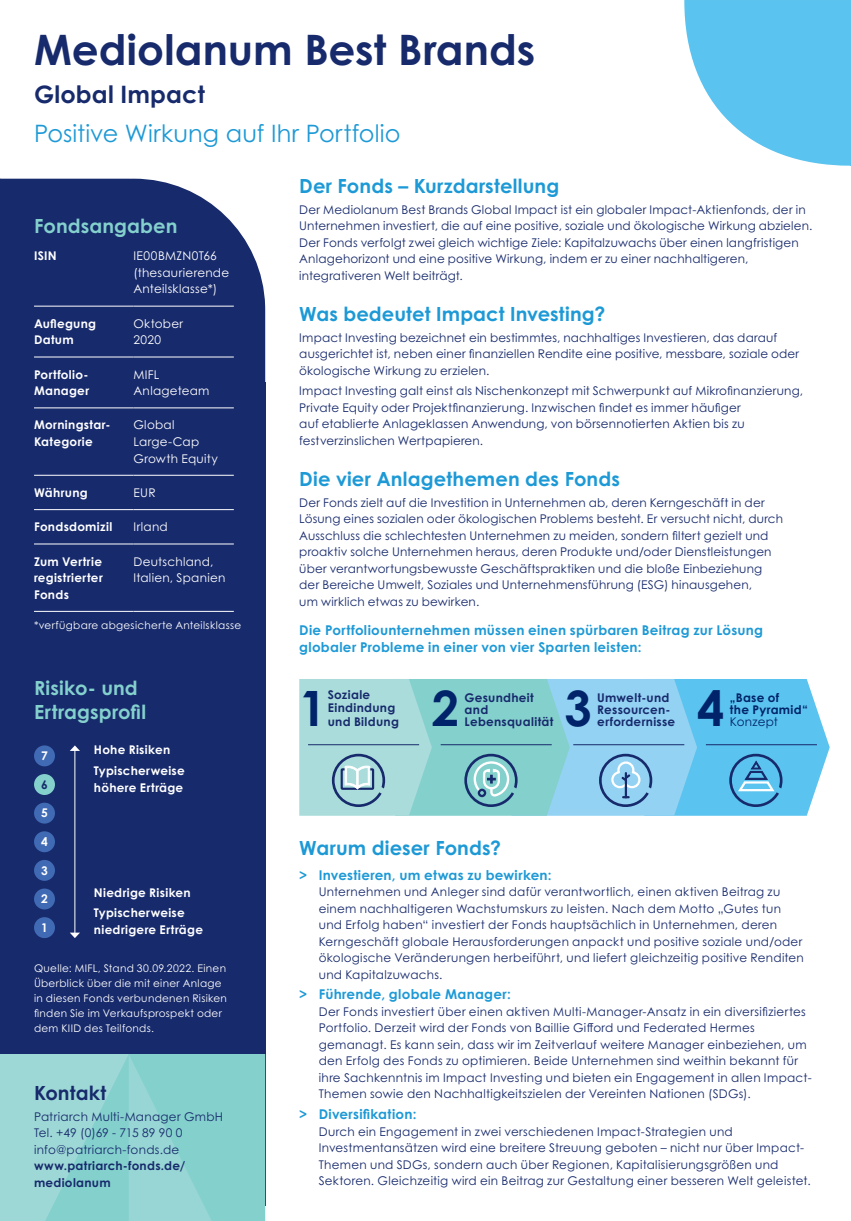
<style>
.page{position:relative;width:851px;height:1221px;background:#fff}
.page>*{position:absolute;margin:0;border:0;box-sizing:border-box;transform-origin:0 0}
.t1{font:700 48.75px "Century Gothic Pro";color:#002369}
.t2{font:700 42px "Century Gothic Pro";letter-spacing:.005em;color:#172a6c}
.t3{font:24px "Century Gothic Pro";letter-spacing:.005em;color:#1d99d6}
.t4{font:700 24px "Century Gothic Pro";letter-spacing:.01em;color:#172a6c}
.t5{font:700 19.5px "Century Gothic Pro";letter-spacing:.005em;color:#1d99d6}
.t6{font:700 19.5px/24px "Century Gothic Pro";letter-spacing:.005em;color:#84d0cd}
.t7{font:700 19.5px "Century Gothic Pro";letter-spacing:.005em;color:#172a6c}
.t8{font:700 13.5px/16.5px "Century Gothic Pro";letter-spacing:.02em;color:#1d99d6}
.t9{font:12px/16.5px "Century Gothic Pro";letter-spacing:.015em;color:#172a6c}
.t10{font:700 12px/16.5px "Century Gothic Pro";letter-spacing:.025em;color:#fff}
.t11{font:12px/16.5px "Century Gothic Pro";letter-spacing:.025em;color:#fff}
.t12{font:700 12px/12px "Century Gothic Pro";letter-spacing:.025em;color:#172a6c}
.t13{font:700 12px/12px "Century Gothic Pro";letter-spacing:.025em;color:#002369}
.t14{font:12px "Century Gothic Pro";letter-spacing:.01em;color:#002369}
.t15{font:10.5px/15px "Century Gothic Pro";letter-spacing:.03em;color:#fff}
</style>
<div class="page">
<svg style="left:0;top:179px;width:265px;height:204px;background:#273976"></svg>
<div style="left:0;top:383px;width:265px;height:822px;background:#172a6c"></div>
<div style="left:0;top:1054px;width:129px;height:166px;background:#9ed8d6"></div>
<svg style="left:46px;top:1054px;width:219px;height:166px"></svg>
<hr style="left:34px;top:306px;width:99px;height:1px;background:#fff">
<hr style="left:133px;top:306px;width:101px;height:1px;background:#fff">
<hr style="left:34px;top:357px;width:99px;height:1px;background:#fff">
<hr style="left:133px;top:357px;width:101px;height:1px;background:#fff">
<hr style="left:34px;top:407px;width:99px;height:1px;background:#fff">
<hr style="left:133px;top:407px;width:101px;height:1px;background:#fff">
<hr style="left:34px;top:475px;width:99px;height:1px;background:#fff">
<hr style="left:133px;top:475px;width:101px;height:1px;background:#fff">
<hr style="left:34px;top:509px;width:99px;height:1px;background:#fff">
<hr style="left:133px;top:509px;width:101px;height:1px;background:#fff">
<hr style="left:34px;top:543px;width:99px;height:1px;background:#fff">
<hr style="left:133px;top:543px;width:101px;height:1px;background:#fff">
<hr style="left:34px;top:611px;width:99px;height:1px;background:#fff">
<hr style="left:133px;top:611px;width:101px;height:1px;background:#fff">
<div style="left:34px;top:917px;width:21px;height:21px;background:#406ab4;border-radius:50%"></div>
<div style="left:34px;top:888px;width:21px;height:21px;background:#406ab4;border-radius:50%"></div>
<div style="left:34px;top:859px;width:21px;height:21px;background:#406ab4;border-radius:50%"></div>
<div style="left:34px;top:831px;width:21px;height:21px;background:#406ab4;border-radius:50%"></div>
<div style="left:34px;top:802px;width:21px;height:21px;background:#406ab4;border-radius:50%"></div>
<div style="left:34px;top:774px;width:21px;height:21px;background:#84d0cd;border-radius:50%"></div>
<div style="left:34px;top:745px;width:21px;height:21px;background:#406ab4;border-radius:50%"></div>
<hr style="left:75px;top:750px;width:1px;height:183px;background:#fff">
<svg style="left:70px;top:745px;width:10px;height:6px"></svg>
<svg style="left:70px;top:932px;width:10px;height:6px"></svg>
<svg style="left:684px;top:0;width:166px;height:166px"></svg>
<svg style="left:299px;top:679px;width:530px;height:136px;background:#86cbdf"></svg>
<hr style="left:705px;top:744px;width:111px;height:1px;background:#172a6c">
<hr style="left:850px;top:0;width:1px;height:166px;background:#5bc3ef">
<h2 class="t2" style="left:34px;top:24px;width:503px">Mediolanum Best Brands</h2>
<h3 class="t4" style="left:34px;top:80px;width:172px">Global Impact</h3>
<h3 class="t3" style="left:34px;top:119px;width:368px">Positive Wirkung auf Ihr Portfolio</h3>
<h3 class="t5" style="left:299px;top:174px;width:261px">Der Fonds – Kurzdarstellung</h3>
<p class="t9" style="left:299px;top:201px;width:514px">Der Mediolanum Best Brands Global Impact ist ein globaler Impact-Aktienfonds, der in Unternehmen investiert, die auf eine positive, soziale und ökologische Wirkung abzielen.<br>Der Fonds verfolgt zwei gleich wichtige Ziele: Kapitalzuwachs über einen langfristigen Anlagehorizont und eine positive Wirkung, indem er zu einer nachhaltigeren, integrativeren Welt beiträgt.</p>
<h3 class="t5" style="left:299px;top:301px;width:307px">Was bedeutet Impact Investing?</h3>
<p class="t9" style="left:299px;top:329px;width:501px">Impact Investing bezeichnet ein bestimmtes, nachhaltiges Investieren, das darauf ausgerichtet ist, neben einer finanziellen Rendite eine positive, messbare, soziale oder ökologische Wirkung zu erzielen.</p>
<p class="t9" style="left:299px;top:383px;width:505px">Impact Investing galt einst als Nischenkonzept mit Schwerpunkt auf Mikrofinanzierung, Private Equity oder Projektfinanzierung. Inzwischen findet es immer häufiger<br>auf etablierte Anlageklassen Anwendung, von börsennotierten Aktien bis zu festverzinslichen Wertpapieren.</p>
<h3 class="t5" style="left:299px;top:466px;width:322px">Die vier Anlagethemen des Fonds</h3>
<p class="t9" style="left:299px;top:494px;width:485px">Der Fonds zielt auf die Investition in Unternehmen ab, deren Kerngeschäft in der Lösung eines sozialen oder ökologischen Problems besteht. Er versucht nicht, durch Ausschluss die schlechtesten Unternehmen zu meiden, sondern filtert gezielt und proaktiv solche Unternehmen heraus, deren Produkte und/oder Dienstleistungen über verantwortungsbewusste Geschäftspraktiken und die bloße Einbeziehung der Bereiche Umwelt, Soziales und Unternehmensführung (ESG) hinausgehen,<br>um wirklich etwas zu bewirken.</p>
<p class="t8" style="left:299px;top:621px;width:465px">Die Portfoliounternehmen müssen einen spürbaren Beitrag zur Lösung globaler Probleme in einer von vier Sparten leisten:</p>
<h3 class="t6" style="left:34px;top:213px;width:145px">Fondsangaben</h3>
<p class="t10" style="left:34px;top:247px;width:24px">ISIN</p>
<p class="t11" style="left:133px;top:248px;width:97px">IE00BMZN0T66 (thesaurierende<br>Anteilsklasse*)</p>
<p class="t10" style="left:34px;top:315px;width:64px">Auflegung<br>Datum</p>
<p class="t11" style="left:133px;top:315px;width:51px">Oktober<br>2020</p>
<p class="t10" style="left:34px;top:366px;width:57px">Portfolio-<br>Manager</p>
<p class="t11" style="left:133px;top:366px;width:77px">MIFL<br>Anlageteam</p>
<p class="t10" style="left:34px;top:416px;width:78px">Morningstar-<br>Kategorie</p>
<p class="t11" style="left:133px;top:417px;width:86px">Global<br>Large-Cap<br>Growth Equity</p>
<p class="t10" style="left:34px;top:484px;width:55px">Währung</p>
<p class="t11" style="left:133px;top:484px;width:24px">EUR</p>
<p class="t10" style="left:34px;top:518px;width:80px">Fondsdomizil</p>
<p class="t11" style="left:133px;top:518px;width:36px">Irland</p>
<p class="t10" style="left:34px;top:553px;width:70px;text-align:justify">Zum Vertrie registrierter Fonds</p>
<p class="t11" style="left:133px;top:553px;width:93px">Deutschland,<br>Italien, Spanien</p>
<p class="t15" style="left:34px;top:617px;width:208px">*verfügbare abgesicherte Anteilsklasse</p>
<h3 class="t6" style="left:34px;top:675px;width:114px">Risiko- und<br>Ertragsprofil</h3>
<p class="t10" style="left:41px;top:747px;width:8px">7</p>
<p class="t10" style="left:94px;top:739px;width:92px;line-height:20.7px">Hohe Risiken<br>Typischerweise</p>
<p class="t10" style="left:94px;top:778px;width:91px">höhere Erträge</p>
<p class="t12" style="left:41px;top:778px;width:8px">6</p>
<p class="t10" style="left:41px;top:804px;width:8px">5</p>
<p class="t10" style="left:41px;top:833px;width:8px">4</p>
<p class="t10" style="left:41px;top:862px;width:8px">3</p>
<p class="t10" style="left:41px;top:890px;width:8px">2</p>
<p class="t10" style="left:41px;top:919px;width:8px">1</p>
<p class="t10" style="left:94px;top:881px;width:98px;line-height:20.7px">Niedrige Risiken<br>Typischerweise</p>
<p class="t10" style="left:94px;top:921px;width:111px">niedrigere Erträge</p>
<p class="t15" style="left:34px;top:960px;width:194px">Quelle: MIFL, Stand 30.09.2022. Einen Überblick über die mit einer Anlage in diesen Fonds verbundenen Risiken finden Sie im Verkaufsprospekt oder dem KIID des Teilfonds.</p>
<h3 class="t7" style="left:34px;top:1080px;width:74px">Kontakt</h3>
<p class="t9" style="left:34px;top:1108px;width:190px">Patriarch Multi-Manager GmbH<br>Tel. +49 (0)69 - 715 89 90 0 info@patriarch-fonds.de</p>
<p class="t12" style="left:34px;top:1157px;width:153px;line-height:16.5px">www.patriarch-fonds.de/ mediolanum</p>
<h1 class="t1" style="left:299px;top:677px;width:29px">1</h1>
<p class="t12" style="left:328px;top:687px;width:73px;line-height:13.5px">Soziale<br>Eindindung und Bildung</p>
<h1 class="t1" style="left:432px;top:677px;width:29px">2</h1>
<p class="t12" style="left:464px;top:691px;width:90px">Gesundheit and<br>Lebensqualität</p>
<h1 class="t1" style="left:564px;top:677px;width:29px">3</h1>
<p class="t12" style="left:597px;top:691px;width:79px">Umwelt-und<br>Ressourcen&shy;erfordernisse</p>
<h1 class="t1" style="left:697px;top:677px;width:29px">4</h1>
<p class="t13" style="left:729px;top:691px;width:79px">„Base of<br>the Pyramid“</p>
<p class="t14" style="left:729px;top:714px;width:50px">Konzept</p>
<h3 class="t5" style="left:299px;top:835px;width:203px">Warum dieser Fonds?</h3>
<p class="t8" style="left:299px;top:866px;width:254px">&gt; Investieren, um etwas zu bewirken:</p>
<p class="t9" style="left:319px;top:883px;width:486px">Unternehmen und Anleger sind dafür verantwortlich, einen aktiven Beitrag zu einem nachhaltigeren Wachstumskurs zu leisten. Nach dem Motto „Gutes tun und Erfolg haben“ investiert der Fonds hauptsächlich in Unternehmen, deren Kerngeschäft globale Herausforderungen anpackt und positive soziale und/oder ökologische Veränderungen herbeiführt, und liefert gleichzeitig positive Renditen und Kapitalzuwachs.</p>
<p class="t8" style="left:299px;top:986px;width:213px">&gt; Führende, globale Manager:</p>
<p class="t9" style="left:319px;top:1003px;width:494px">Der Fonds investiert über einen aktiven Multi-Manager-Ansatz in ein diversifiziertes Portfolio. Derzeit wird der Fonds von Baillie Gifford und Federated Hermes gemanagt. Es kann sein, dass wir im Zeitverlauf weitere Manager einbeziehen, um den Erfolg des Fonds zu optimieren. Beide Unternehmen sind weithin bekannt für ihre Sachkenntnis im Impact Investing und bieten ein Engagement in allen Impact-Themen sowie den Nachhaltigkeitszielen der Vereinten Nationen (SDGs).</p>
<p class="t8" style="left:299px;top:1105px;width:119px">&gt; Diversifikation:</p>
<p class="t9" style="left:319px;top:1122px;width:493px">Durch ein Engagement in zwei verschiedenen Impact-Strategien und Investmentansätzen wird eine breitere Streuung geboten – nicht nur über Impact-Themen und SDGs, sondern auch über Regionen, Kapitalisierungsgrößen und Sektoren. Gleichzeitig wird ein Beitrag zur Gestaltung einer besseren Welt geleistet.</p>
</div>
